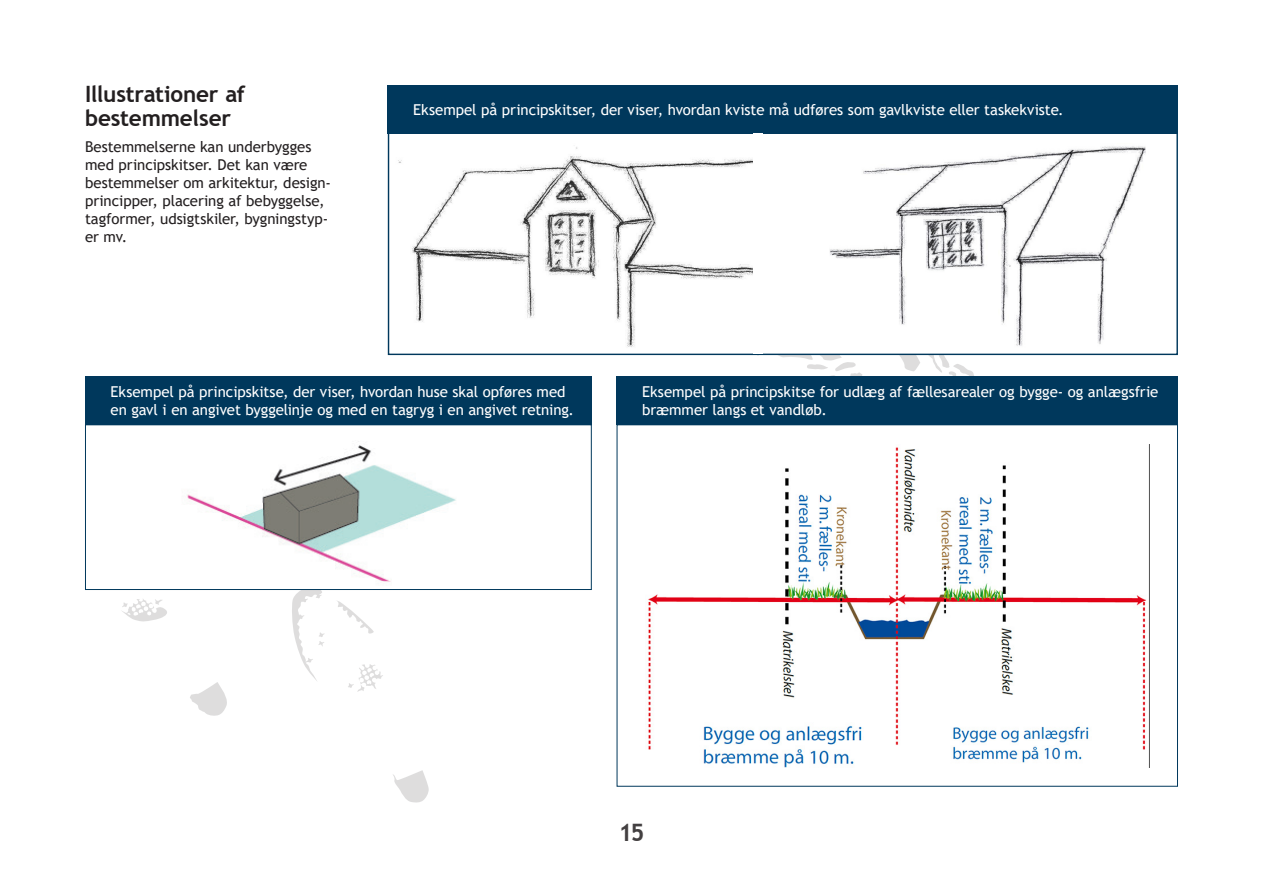
<style>
.page{position:relative;width:1263px;height:893px;background:#fff}
.page>*{position:absolute;margin:0;border:0;box-sizing:border-box;transform-origin:0 0}
.t1{font:700 24px "Trebuchet MS";color:#231f20}
.Afsnit{font:700 22.5px/24px "Trebuchet MS";letter-spacing:-.01em;color:#231f20}
.Brød{font:15px/18px "Trebuchet MS";letter-spacing:-.005em;color:#fff}
.Brød-2{font:15px/18px "Trebuchet MS";letter-spacing:-.005em;color:#231f20}
</style>
<div class="page">
<svg style="left:926px;top:355px;width:50px;height:21px"></svg>
<svg style="left:870px;top:355px;width:50px;height:17px"></svg>
<svg style="left:776px;top:355px;width:88px;height:21px"></svg>
<svg style="left:393px;top:770px;width:36px;height:33px"></svg>
<svg style="left:292px;top:590px;width:33px;height:91px"></svg>
<svg style="left:337px;top:601px;width:37px;height:33px"></svg>
<svg style="left:190px;top:682px;width:37px;height:34px"></svg>
<svg style="left:348px;top:664px;width:35px;height:28px"></svg>
<svg style="left:122px;top:599px;width:45px;height:23px"></svg>
<img style="left:398px;top:147px;width:355px;height:200px">
<img style="left:830px;top:146px;width:316px;height:200px">
<div style="left:388px;top:85px;width:790px;height:48px;background:#00385c"></div>
<div style="left:617px;top:376px;width:561px;height:48px;background:#00385c"></div>
<div style="left:85px;top:376px;width:507px;height:48px;background:#00385c"></div>
<img style="left:187px;top:441px;width:269px;height:141px">
<div style="left:85px;top:424px;width:507px;height:166px;border:1px solid #00385c"></div>
<img style="left:648px;top:444px;width:501px;height:323px">
<p class="Afsnit" style="left:85px;top:82px;width:162px">Illustrationer af bestemmelser</p>
<p class="Brød-2" style="left:85px;top:138px;width:247px">Bestemmelserne kan underbygges med principskitser. Det kan være bestemmelser om arkitektur, design&shy;principper, placering af bebyggelse, tagformer, udsigtskiler, bygningstyp&shy;er mv.</p>
<p class="Brød" style="left:413px;top:100px;width:652px">Eksempel på principskitser, der viser, hvordan kviste må udføres som gavlkviste eller taskekviste.</p>
<p class="Brød" style="left:111px;top:382px;width:465px">Eksempel på principskitse, der viser, hvordan huse skal opføres med en gavl i en angivet byggelinje og med en tagryg i en angivet retning.</p>
<p class="Brød" style="left:642px;top:382px;width:518px">Eksempel på principskitse for udlæg af fællesarealer og bygge- og anlægsfrie bræmmer langs et vandløb.</p>
<h1 class="t1" style="left:618px;top:817px;width:28px">15</h1>
</div>
